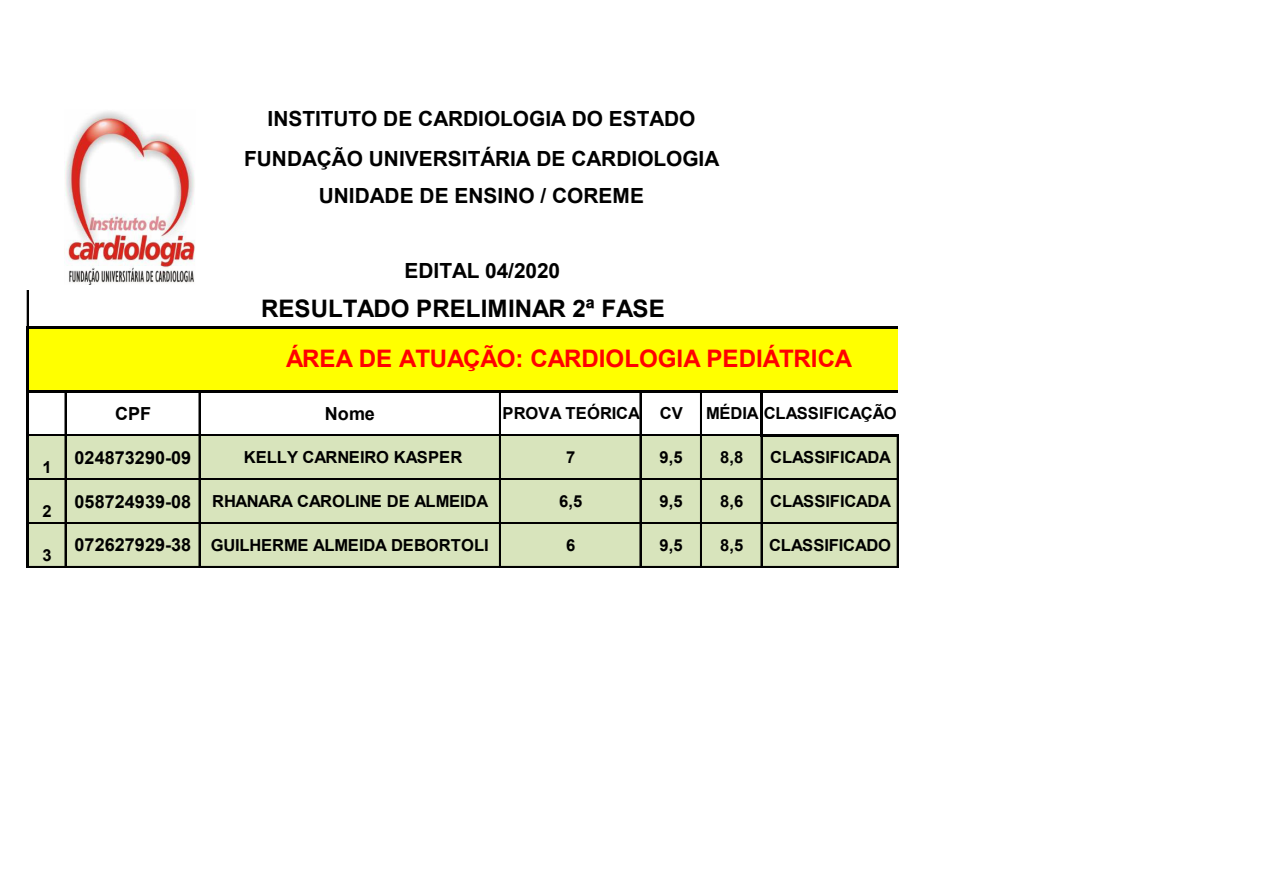
<style>
.page{position:relative;width:1263px;height:893px;background:#fff}
.page>*{position:absolute;margin:0;border:0;box-sizing:border-box;transform-origin:0 0}
.t1{font:700 24.15px "Arial";letter-spacing:-.005em;color:#f00}
.t2{font:700 24.15px "Arial";color:#000}
.t3{font:700 20.85px "Arial";color:#000}
.t4{font:700 18px "Arial";letter-spacing:.005em;color:#000}
.t5{font:700 16.5px "Arial";letter-spacing:-.005em;color:#000}
.s1{font-size:18px}
</style>
<div class="page">
<div style="left:28px;top:328px;width:870px;height:63px;background:#ff0"></div>
<div style="left:28px;top:435px;width:870px;height:132px;background:#d8e4bc"></div>
<hr style="left:27px;top:290px;width:1px;height:36px;background:#000">
<hr style="left:29px;top:434px;width:731px;height:2px;background:#000">
<hr style="left:760px;top:393px;width:3px;height:43px;background:#000">
<hr style="left:26px;top:326px;width:3px;height:242px;background:#000">
<hr style="left:65px;top:393px;width:1px;height:175px;background:#000">
<hr style="left:199px;top:393px;width:1px;height:175px;background:#000">
<hr style="left:499px;top:393px;width:2px;height:175px;background:#000">
<hr style="left:639px;top:393px;width:1px;height:174px;background:#000">
<hr style="left:640px;top:393px;width:1px;height:175px;background:#000">
<hr style="left:700px;top:393px;width:1px;height:175px;background:#000">
<hr style="left:760px;top:437px;width:1px;height:130px;background:#000">
<hr style="left:761px;top:436px;width:1px;height:132px;background:#000">
<hr style="left:897px;top:436px;width:1px;height:132px;background:#000">
<hr style="left:29px;top:326px;width:869px;height:3px;background:#000">
<hr style="left:29px;top:390px;width:869px;height:3px;background:#000">
<hr style="left:763px;top:434px;width:135px;height:2px;background:#000">
<hr style="left:29px;top:478px;width:869px;height:2px;background:#000">
<hr style="left:29px;top:522px;width:869px;height:2px;background:#000">
<hr style="left:29px;top:566px;width:869px;height:2px;background:#000">
<img style="left:65px;top:111px;width:130px;height:174px">
<p class="t5" style="left:42px;top:456px;width:11px">1</p>
<p class="t5" style="left:42px;top:500px;width:11px">2</p>
<p class="t5" style="left:42px;top:544px;width:11px">3</p>
<p class="t3" style="left:268px;top:104px;width:429px">INSTITUTO DE CARDIOLOGIA DO ESTADO</p>
<p class="t3" style="left:244px;top:144px;width:477px">FUNDAÇÃO UNIVERSITÁRIA DE CARDIOLOGIA</p>
<p class="t3" style="left:319px;top:182px;width:327px">UNIDADE DE ENSINO / COREME</p>
<p class="t3" style="left:404px;top:257px;width:157px">EDITAL 04/2020</p>
<h1 class="t2" style="left:261px;top:292px;width:405px">RESULTADO PRELIMINAR 2ª FASE</h1>
<h1 class="t1" style="left:286px;top:343px;width:567px">ÁREA DE ATUAÇÃO: CARDIOLOGIA PEDIÁTRICA</h1>
<p class="t4" style="left:115px;top:401px;width:37px">CPF</p>
<p class="t4" style="left:325px;top:401px;width:51px">Nome</p>
<p class="t5" style="left:502px;top:402px;width:182px">PROVA TEÓRICA CV</p>
<p class="t5" style="left:706px;top:402px;width:192px">MÉDIA CLASSIFICAÇÃO</p>
<p class="t4" style="left:75px;top:445px;width:118px">024873290-09</p>
<p class="t5" style="left:244px;top:446px;width:220px">KELLY CARNEIRO KASPER</p>
<p class="t5" style="left:566px;top:446px;width:11px">7</p>
<p class="t5" style="left:659px;top:446px;width:25px">9,5</p>
<p class="t5" style="left:720px;top:446px;width:25px">8,8</p>
<p class="t5" style="left:770px;top:446px;width:123px">CLASSIFICADA</p>
<p class="t5" style="left:75px;top:490px;width:415px"><span class="s1">058724939-08</span> RHANARA CAROLINE DE ALMEIDA</p>
<p class="t5" style="left:559px;top:490px;width:25px">6,5</p>
<p class="t5" style="left:659px;top:490px;width:25px">9,5</p>
<p class="t5" style="left:720px;top:490px;width:25px">8,6</p>
<p class="t5" style="left:770px;top:490px;width:123px">CLASSIFICADA</p>
<p class="t5" style="left:75px;top:534px;width:416px"><span class="s1">072627929-38</span> GUILHERME ALMEIDA DEBORTOLI</p>
<p class="t5" style="left:566px;top:534px;width:11px">6</p>
<p class="t5" style="left:659px;top:534px;width:25px">9,5</p>
<p class="t5" style="left:720px;top:534px;width:25px">8,5</p>
<p class="t5" style="left:769px;top:534px;width:123px">CLASSIFICADO</p>
</div>
